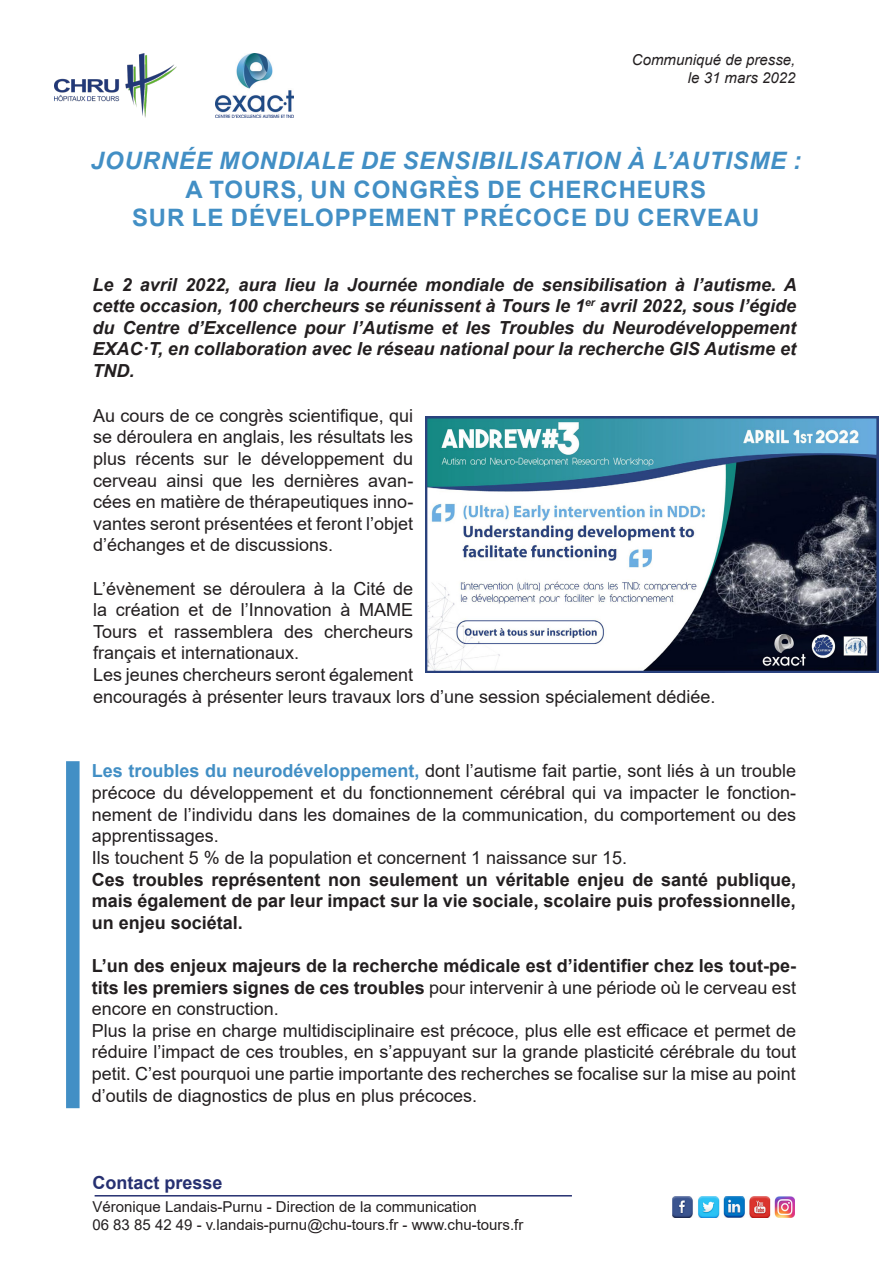
<style>
.page{position:relative;width:893px;height:1263px;background:#fff}
.page>*{position:absolute;margin:0;border:0;box-sizing:border-box;transform-origin:0 0}
.t1{font:700 24px "Arial";letter-spacing:.035em;color:#428fc5}
.t2{font:italic 700 24px "Arial";letter-spacing:.035em;color:#428fc5}
.t3{font:18px/21.6px "Arial";color:#231f20;text-align:justify}
.t4{font:700 18px/21.6px "Arial";color:#231f20;text-align:justify}
.t5{font:italic 700 18px/21.6px "Arial";color:#231f20;text-align:justify}
.t6{font:700 18px "Arial";color:#263071}
.t7{font:15px "Arial";color:#231f20}
.t8{font:italic 15px "Arial";color:#231f20}
.s1{font-weight:700;color:#428fc5}
.s2{font-weight:400}
</style>
<div class="page">
<hr style="left:95px;top:1195px;width:477px;height:1px;background:#263071">
<div style="left:66px;top:761px;width:14px;height:347px;background:#428fc5"></div>
<img style="left:55px;top:54px;width:121px;height:63px">
<img style="left:672px;top:1197px;width:122px;height:20px">
<img style="left:425px;top:417px;width:454px;height:255px">
<img style="left:215px;top:54px;width:78px;height:63px">
<p class="t8" style="left:632px;top:50px;width:165px">Communiqué de presse,</p>
<p class="t8" style="left:688px;top:68px;width:109px">le 31 mars 2022</p>
<p class="t2" style="left:91px;top:144px;width:712px">JOURNÉE MONDIALE DE SENSIBILISATION À L’AUTISME :</p>
<p class="t1" style="left:185px;top:172px;width:522px">A TOURS, UN CONGRÈS DE CHERCHEURS</p>
<p class="t1" style="left:132px;top:201px;width:629px">SUR LE DÉVELOPPEMENT PRÉCOCE DU CERVEAU</p>
<p class="t5" style="left:92px;top:274px;width:706px">Le 2 avril 2022, aura lieu la Journée mondiale de sensibilisation à l’autisme. A cette occasion, 100 chercheurs se réunissent à Tours le 1<sup>er</sup> avril 2022, sous l’égide du Centre d’Excellence pour l’Autisme et les Troubles du Neurodéveloppement EXAC·T, en collaboration avec le réseau national pour la recherche GIS Autisme et TND.</p>
<p class="t3" style="left:93px;top:404px;width:322px">Au cours de ce congrès scientifique, qui se déroulera en anglais, les résultats les plus récents sur le développement du cerveau ainsi que les dernières avan&shy;cées en matière de thérapeutiques inno&shy;vantes seront présentées et feront l’objet d’échanges et de discussions.</p>
<p class="t3" style="left:93px;top:577px;width:322px">L’évènement se déroulera à la Cité de la création et de l’Innovation à MAME Tours et rassemblera des chercheurs français et internationaux.</p>
<p class="t3" style="left:93px;top:664px;width:624px">Les jeunes chercheurs seront également<br>encouragés à présenter leurs travaux lors d’une session spécialement dédiée.</p>
<p class="t3" style="left:92px;top:760px;width:706px"><span class="s1">Les troubles du neurodéveloppement,</span> dont l’autisme fait partie, sont liés à un trouble précoce du développement et du fonctionnement cérébral qui va impacter le fonction&shy;nement de l’individu dans les domaines de la communication, du comportement ou des apprentissages.</p>
<p class="t3" style="left:92px;top:847px;width:537px">Ils touchent 5 % de la population et concernent 1 naissance sur 15.</p>
<p class="t4" style="left:92px;top:868px;width:706px">Ces troubles représentent non seulement un véritable enjeu de santé publique, mais également de par leur impact sur la vie sociale, scolaire puis professionnelle, un enjeu sociétal.</p>
<p class="t4" style="left:92px;top:955px;width:706px">L’un des enjeux majeurs de la recherche médicale est d’identifier chez les tout-pe&shy;tits les premiers signes de ces troubles <span class="s2">pour intervenir à une période où le cerveau est encore en construction.</span></p>
<p class="t3" style="left:92px;top:1019px;width:706px">Plus la prise en charge multidisciplinaire est précoce, plus elle est efficace et permet de réduire l’impact de ces troubles, en s’appuyant sur la grande plasticité cérébrale du tout petit. C’est pourquoi une partie importante des recherches se focalise sur la mise au point d’outils de diagnostics de plus en plus précoces.</p>
<p class="t6" style="left:92px;top:1170px;width:132px">Contact presse</p>
<p class="t7" style="left:92px;top:1196px;width:386px">Véronique Landais-Purnu - Direction de la communication</p>
<p class="t7" style="left:92px;top:1214px;width:432px">06 83 85 42 49 - v.landais-purnu@chu-tours.fr - www.chu-tours.fr</p>
</div>
